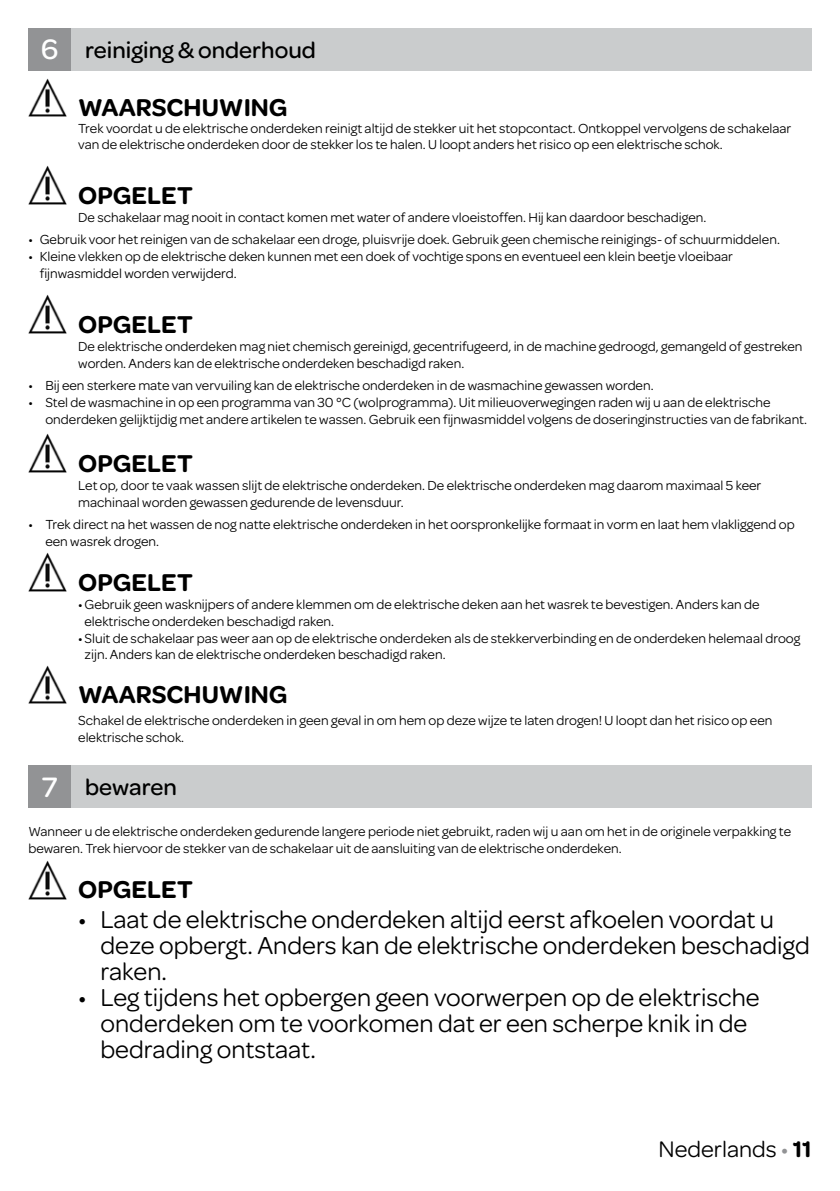
<style>
.page{position:relative;width:840px;height:1191px;background:#fff}
.page>*{position:absolute;margin:0;border:0;box-sizing:border-box;transform-origin:0 0}
.t1{font:26px/26px "Omnes";color:#000}
.t2{font:600 26px "Omnes";color:#000}
.t3{font:500 24px "Omnes";color:#000}
.t4{font:24px "Omnes";color:#000}
.t5{font:14px/16.8px "Omnes";color:#000}
.s1{font-size:30px;color:#fff}
.s2{color:#929395}
.s3{font-weight:600}
</style>
<div class="page">
<img style="left:28px;top:434px;width:39px;height:39px">
<img style="left:28px;top:553px;width:39px;height:39px">
<div style="left:57px;top:765px;width:754px;height:43px;background:#cacccd"></div>
<div style="left:28px;top:765px;width:43px;height:43px;background:#929395"></div>
<img style="left:28px;top:860px;width:39px;height:39px">
<img style="left:28px;top:665px;width:39px;height:39px">
<img style="left:28px;top:295px;width:39px;height:39px">
<img style="left:28px;top:166px;width:39px;height:39px">
<div style="left:57px;top:28px;width:754px;height:43px;background:#cacccd"></div>
<div style="left:28px;top:28px;width:43px;height:43px;background:#929395"></div>
<img style="left:28px;top:78px;width:39px;height:39px">
<h2 class="t3" style="left:41px;top:33px;width:276px"><span class="s1">6</span> reiniging &amp; onderhoud</h2>
<h1 class="t2" style="left:78px;top:88px;width:211px">WAARSCHUWING</h1>
<p class="t5" style="left:78px;top:119px;width:714px">Trek voordat u de elektrische onderdeken reinigt altijd de stekker uit het stopcontact. Ontkoppel vervolgens de schakelaar van de elektrische onderdeken door de stekker los te halen. U loopt anders het risico op een elektrische schok.</p>
<h1 class="t2" style="left:78px;top:176px;width:116px">OPGELET</h1>
<p class="t5" style="left:78px;top:208px;width:629px">De schakelaar mag nooit in contact komen met water of andere vloeistoffen. Hij kan daardoor beschadigen.</p>
<p class="t5" style="left:28px;top:230px;width:752px">• Gebruik voor het reinigen van de schakelaar een droge, pluisvrije doek. Gebruik geen chemische reinigings- of schuurmiddelen.</p>
<p class="t5" style="left:40px;top:247px;width:694px;text-indent:-11px">• Kleine vlekken op de elektrische deken kunnen met een doek of vochtige spons en eventueel een klein beetje vloeibaar fijnwasmiddel worden verwijderd.</p>
<h1 class="t2" style="left:78px;top:305px;width:116px">OPGELET</h1>
<p class="t5" style="left:78px;top:337px;width:725px">De elektrische onderdeken mag niet chemisch gereinigd, gecentrifugeerd, in de machine gedroogd, gemangeld of gestreken worden. Anders kan de elektrische onderdeken beschadigd raken.</p>
<p class="t5" style="left:28px;top:376px;width:626px">• Bij een sterkere mate van vervuiling kan de elektrische onderdeken in de wasmachine gewassen worden.</p>
<p class="t5" style="left:45px;top:393px;width:762px;text-indent:-17px">• Stel de wasmachine in op een programma van 30 °C (wolprogramma). Uit milieuoverwegingen raden wij u aan de elektrische onderdeken gelijktijdig met andere artikelen te wassen. Gebruik een fijnwasmiddel volgens de doseringinstructies van de fabrikant.</p>
<h1 class="t2" style="left:78px;top:444px;width:116px">OPGELET</h1>
<p class="t5" style="left:78px;top:476px;width:684px">Let op, door te vaak wassen slijt de elektrische onderdeken. De elektrische onderdeken mag daarom maximaal 5 keer machinaal worden gewassen gedurende de levensduur.</p>
<p class="t5" style="left:45px;top:515px;width:750px;text-indent:-17px">• Trek direct na het wassen de nog natte elektrische onderdeken in het oorspronkelijke formaat in vorm en laat hem vlakliggend op een wasrek drogen.</p>
<h1 class="t2" style="left:78px;top:563px;width:116px">OPGELET</h1>
<p class="t5" style="left:84px;top:595px;width:676px;text-indent:-6px">• Gebruik geen wasknijpers of andere klemmen om de elektrische deken aan het wasrek te bevestigen. Anders kan de elektrische onderdeken beschadigd raken.</p>
<p class="t5" style="left:84px;top:628px;width:717px;text-indent:-6px">• Sluit de schakelaar pas weer aan op de elektrische onderdeken als de stekkerverbinding en de onderdeken helemaal droog zijn. Anders kan de elektrische onderdeken beschadigd raken.</p>
<h1 class="t2" style="left:78px;top:675px;width:211px">WAARSCHUWING</h1>
<p class="t5" style="left:78px;top:711px;width:695px">Schakel de elektrische onderdeken in geen geval in om hem op deze wijze te laten drogen! U loopt dan het risico op een elektrische schok.</p>
<h2 class="t3" style="left:42px;top:770px;width:137px"><span class="s1">7</span> bewaren</h2>
<p class="t5" style="left:28px;top:822px;width:763px">Wanneer u de elektrische onderdeken gedurende langere periode niet gebruikt, raden wij u aan om het in de originele verpakking te bewaren. Trek hiervoor de stekker van de schakelaar uit de aansluiting van de elektrische onderdeken.</p>
<h1 class="t2" style="left:78px;top:871px;width:116px">OPGELET</h1>
<h1 class="t1" style="left:100px;top:904px;width:710px;text-indent:-22px">• Laat de elektrische onderdeken altijd eerst afkoelen voordat u deze opbergt. Anders kan de elektrische onderdeken beschadigd raken.</h1>
<h1 class="t1" style="left:100px;top:982px;width:660px;text-indent:-22px">• Leg tijdens het opbergen geen voorwerpen op de elektrische onderdeken om te voorkomen dat er een scherpe knik in de bedrading ontstaat.</h1>
<h2 class="t4" style="left:658px;top:1132px;width:154px">Nederlands <span class="s2">•</span> <span class="s3">11</span></h2>
</div>
